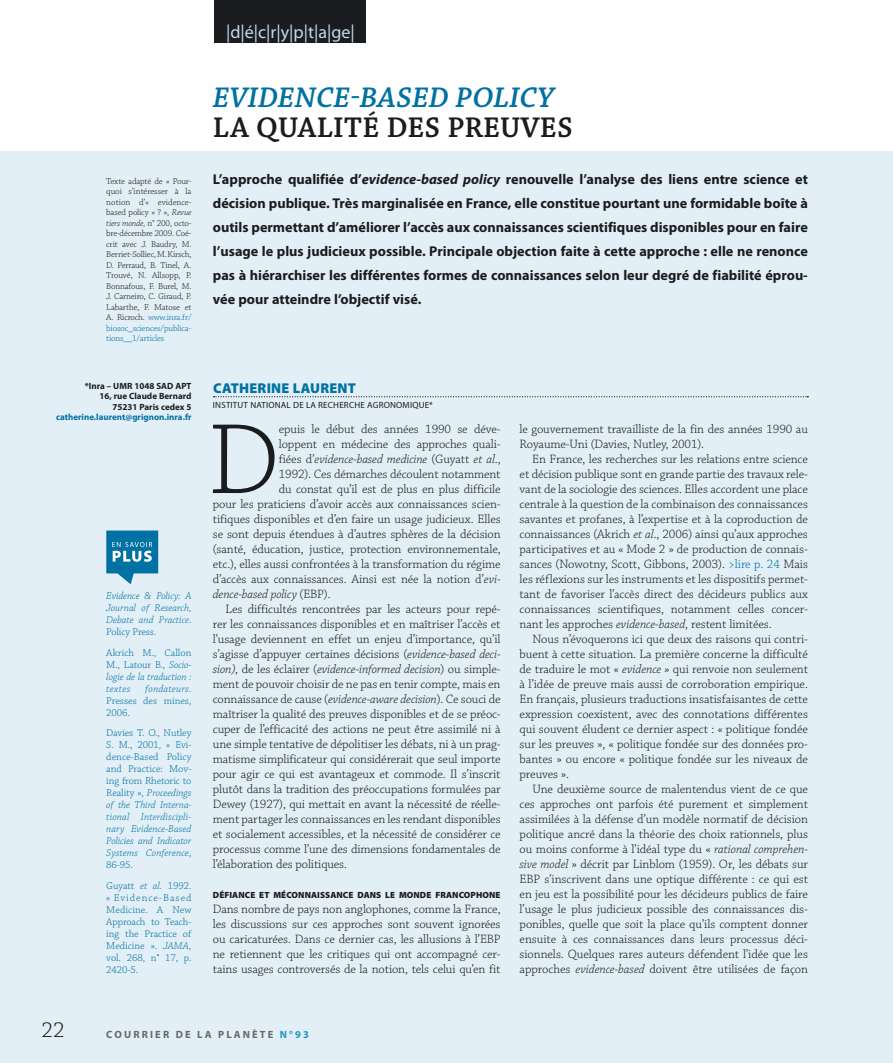
<style>
.page{position:relative;width:893px;height:1063px;background:#fff}
.page>*{position:absolute;margin:0;border:0;box-sizing:border-box;transform-origin:0 0}
.t1{font:300 105px "Chaparral Pro";color:#1b1c20}
.t2{font:italic 600 30px "Chaparral Pro";letter-spacing:.005em;color:#0071a3}
.t3{font:600 30px "Chaparral Pro";letter-spacing:.015em;color:#1b1c20}
.t4{font:300 22.5px "Chaparral Pro";color:#1b1c20}
.t5{font:18px "Myriad Pro";color:#c2dbe8}
.t6{font:700 14.25px/24px "Myriad Pro";color:#1b1c20;text-align:justify}
.t7{font:900 14.25px "Myriad Pro";letter-spacing:.02em;color:#0071a3}
.t8{font:300 12.75px/15px "Chaparral Pro";letter-spacing:-.01em;color:#1b1c20;text-align:justify}
.t9{font:italic 300 12.75px "Chaparral Pro";letter-spacing:-.01em;color:#1b1c20}
.t10{font:italic 300 10.5px/12px "Chaparral Pro";letter-spacing:-.005em;color:#0071a3;text-align:justify}
.t11{font:300 10.5px/12px "Chaparral Pro";color:#0071a3;text-align:justify}
.t12{font:700 10.5px "Myriad Pro";letter-spacing:.2em;color:#68676c}
.t13{font:300 9px/10.5px "Chaparral Pro";letter-spacing:-.015em;color:#1b1c20;text-align:justify}
.t14{font:700 9px/10.5px "Myriad Pro";color:#1b1c20;text-align:right}
.t15{font:900 9px "Myriad Pro";letter-spacing:.01em;color:#1b1c20}
.t16{font:9px "Myriad Pro";letter-spacing:.02em;color:#1b1c20}
.t17{font:700 9px "Myriad Pro";color:#0071a3}
.s1{font-style:italic}
.s2{color:#0071a3}
.s3{font-style:normal}
.s4{color:#2297c0}
</style>
<div class="page">
<div style="left:0;top:151px;width:893px;height:912px;background:#e3eff6"></div>
<svg style="left:213px;top:396px;width:595px;height:1px"></svg>
<svg style="left:106px;top:531px;width:52px;height:53px"></svg>
<div style="left:215px;top:0;width:151px;height:43px;background:#1b1c20"></div>
<p class="t13" style="left:106px;top:176px;width:87px">Texte adapté de « Pour&shy;quoi s’intéresser à la notion d’« evidence&shy;based policy » ? », <span class="s1">Revue tiers monde,</span> n° 200, octo&shy;bre-décembre 2009. Coé&shy;crit avec J. Baudry, M.<br>Berriet-Solliec, M. Kirsch, D. Perraud, B. Tinel, A.<br>Trouvé, N. Allsopp, P.<br>Bonnafous, F. Burel, M.<br>J. Carneiro, C. Giraud, P.<br>Labarthe, F. Matose et A. Ricroch. <span class="s2">www.inra.fr/ biosoc_sciences/publica&shy;tions__1/articles</span></p>
<p class="t14" style="left:85px;top:380px;width:108px">*Inra – UMR 1048 SAD APT<br>16, rue Claude Bernard<br>75231 Paris cedex 5</p>
<p class="t17" style="left:56px;top:411px;width:137px">catherine.laurent@grignon.inra.fr</p>
<p class="t10" style="left:106px;top:590px;width:87px">Evidence &amp; Policy: A Journal of Research, Debate and Practice<span class="s3">.<br>Policy Press.</span></p>
<p class="t10" style="left:106px;top:647px;width:87px"><span class="s3">Akrich M., Callon M., Latour B.,</span> Socio&shy;logie de la traduction : textes</p>
<p class="t11" style="left:106px;top:683px;width:87px;text-indent:39px"><span class="s1">fondateurs</span>.<br>Presses des mines, 2006.</p>
<p class="t10" style="left:106px;top:727px;width:87px"><span class="s3">Davies T. O., Nutley S. M., 2001, « Evi&shy;dence-Based Policy and Practice: Mov&shy;ing from Rhetoric to Reality »,</span> Proceedings of the Third Interna&shy;tional Interdiscipli&shy;nary Evidence-Based Policies and Indicator Systems Conference<span class="s3">, 86-95.</span></p>
<p class="t11" style="left:106px;top:880px;width:87px">Guyatt <span class="s1">et al.</span> 1992. « Evidence-Based Medicine. A New Approach to Teach&shy;ing the Practice of Medicine ». <span class="s1">JAMA, </span>vol. 268, n° 17, p.<br>2420-5.</p>
<h3 class="t5" style="left:226px;top:21px;width:130px">|D|É|C|R|Y|P|T|A|GE|</h3>
<h2 class="t2" style="left:213px;top:81px;width:343px">EVIDENCE -BASED POLICY</h2>
<h2 class="t3" style="left:213px;top:111px;width:62px">LA QUALI</h2>
<h2 class="t3" style="left:344px;top:111px;width:230px">TÉ DES PREUVES</h2>
<p class="t6" style="left:213px;top:167px;width:597px">L’approche qualifiée d’<span class="s1">evidence-based policy</span> renouvelle l’analyse des liens entre science et décision publique. Très marginalisée en France, elle constitue pourtant une formidable boîte à outils permettant d’améliorer l’accès aux connaissances scientifiques disponibles pour en faire l’usage le plus judicieux possible. Principale objection faite à cette approche : elle ne renonce pas à hiérarchiser les différentes formes de connaissances selon leur degré de fiabilité éprou&shy;vée pour atteindre l’objectif visé.</p>
<p class="t7" style="left:213px;top:378px;width:145px">CATHERINE LAURENT</p>
<p class="t16" style="left:213px;top:400px;width:222px">INSTITUT NATIONAL DE LA RECH ERCH E AG RONOMIQUE*</p>
<h1 class="t1" style="left:208px;top:403px;width:63px">D</h1>
<p class="t8" style="left:279px;top:422px;width:223px">epuis le début des années 1990 se déve-</p>
<p class="t8" style="left:279px;top:437px;width:223px">loppent en médecine des approches quali-</p>
<p class="t9" style="left:279px;top:452px;width:223px"><span class="s3">fiées d’</span>evidence-based medicine <span class="s3">(Guyatt</span> et al<span class="s3">.,</span></p>
<p class="t8" style="left:279px;top:467px;width:223px">1992). Ces démarches découlent notamment</p>
<p class="t8" style="left:279px;top:482px;width:223px">du constat qu’il est de plus en plus difficile</p>
<p class="t8" style="left:213px;top:497px;width:289px">pour les praticiens d’avoir accès aux connaissances scien-</p>
<p class="t8" style="left:213px;top:512px;width:289px">tifiques disponibles et d’en faire un usage judicieux. Elles</p>
<p class="t8" style="left:213px;top:527px;width:289px">se sont depuis étendues à d’autres sphères de la décision</p>
<p class="t8" style="left:213px;top:542px;width:289px">(santé, éducation, justice, protection environnementale,</p>
<p class="t8" style="left:213px;top:557px;width:289px">etc.), elles aussi confrontées à la transformation du régime</p>
<p class="t8" style="left:213px;top:572px;width:289px">d’accès aux connaissances. Ainsi est née la notion d’<span class="s1">evi-</span></p>
<p class="t9" style="left:213px;top:587px;width:119px">dence-based policy <span class="s3">(EBP).</span></p>
<p class="t8" style="left:226px;top:602px;width:277px">Les difficultés rencontrées par les acteurs pour repé-</p>
<p class="t8" style="left:213px;top:617px;width:289px">rer les connaissances disponibles et en maîtriser l’accès et</p>
<p class="t8" style="left:213px;top:632px;width:289px">l’usage deviennent en effet un enjeu d’importance, qu’il</p>
<p class="t8" style="left:213px;top:647px;width:289px">s’agisse d’appuyer certaines décisions (<span class="s1">evidence-based deci-</span></p>
<p class="t9" style="left:213px;top:662px;width:289px">sion)<span class="s3">, de les éclairer (</span>evidence-informed decision<span class="s3">) ou simple-</span></p>
<p class="t8" style="left:213px;top:677px;width:289px">ment de pouvoir choisir de ne pas en tenir compte, mais en</p>
<p class="t8" style="left:213px;top:692px;width:289px">connaissance de cause (<span class="s1">evidence-aware decision</span>). Ce souci de</p>
<p class="t8" style="left:213px;top:707px;width:289px">maîtriser la qualité des preuves disponibles et de se préoc-</p>
<p class="t8" style="left:213px;top:722px;width:289px">cuper de l’efficacité des actions ne peut être assimilé ni à</p>
<p class="t8" style="left:213px;top:737px;width:289px">une simple tentative de dépolitiser les débats, ni à un prag-</p>
<p class="t8" style="left:213px;top:752px;width:289px">matisme simplificateur qui considérerait que seul importe</p>
<p class="t8" style="left:213px;top:767px;width:289px">pour agir ce qui est avantageux et commode. Il s’inscrit</p>
<p class="t8" style="left:213px;top:782px;width:289px">plutôt dans la tradition des préoccupations formulées par</p>
<p class="t8" style="left:213px;top:797px;width:289px">Dewey (1927), qui mettait en avant la nécessité de réelle-</p>
<p class="t8" style="left:213px;top:812px;width:289px">ment partager les connaissances en les rendant disponibles</p>
<p class="t8" style="left:213px;top:827px;width:289px">et socialement accessibles, et la nécessité de considérer ce</p>
<p class="t8" style="left:213px;top:842px;width:289px">processus comme l’une des dimensions fondamentales de</p>
<p class="t8" style="left:213px;top:857px;width:136px">l’élaboration des politiques.</p>
<p class="t15" style="left:213px;top:889px;width:288px">DÉFIANCE ET MÉCONNAISSANCE DANS LE MONDE FRANCOPHONE</p>
<p class="t8" style="left:213px;top:902px;width:289px">Dans nombre de pays non anglophones, comme la France, les discussions sur ces approches sont souvent ignorées ou caricaturées. Dans ce dernier cas, les allusions à l’EBP ne retiennent que les critiques qui ont accompagné cer&shy;tains usages controversés de la notion, tels celui qu’en fit</p>
<p class="t8" style="left:519px;top:422px;width:290px">le gouvernement travailliste de la fin des années 1990 au<br>Royaume-Uni (Davies, Nutley, 2001).</p>
<p class="t8" style="left:520px;top:452px;width:290px;text-indent:13px">En France, les recherches sur les relations entre science et décision publique sont en grande partie des travaux rele&shy;vant de la sociologie des sciences. Elles accordent une place centrale à la question de la combinaison des connaissances savantes et profanes, à l’expertise et à la coproduction de connaissances (Akrich <span class="s1">et al</span>., 2006) ainsi qu’aux approches participatives et au « Mode 2 » de production de connais&shy;sances (Nowotny, Scott, Gibbons, 2003). <span class="s2">&gt;lire p. 24</span> Mais les réflexions sur les instruments et les dispositifs permet&shy;tant de favoriser l’accès direct des décideurs publics aux connaissances scientifiques, notamment celles concer&shy;nant les approches <span class="s1">evidence-based</span>, restent limitées.</p>
<p class="t8" style="left:520px;top:632px;width:290px;text-indent:13px">Nous n’évoquerons ici que deux des raisons qui contri&shy;buent à cette situation. La première concerne la difficulté de traduire le mot « <span class="s1">evidence »</span> qui renvoie non seulement à l’idée de preuve mais aussi de corroboration empirique.<br>En français, plusieurs traductions insatisfaisantes de cette expression coexistent, avec des connotations différentes qui souvent éludent ce dernier aspect : « politique fondée sur les preuves », « politique fondée sur des données pro&shy;bantes » ou encore « politique fondée sur les niveaux de preuves ».</p>
<p class="t8" style="left:520px;top:782px;width:290px;text-indent:13px">Une deuxième source de malentendus vient de ce que ces approches ont parfois été purement et simplement assimilées à la défense d’un modèle normatif de décision politique ancré dans la théorie des choix rationnels, plus ou moins conforme à l’idéal type du « <span class="s1">rational comprehen&shy;sive model</span> » décrit par Linblom (1959). Or, les débats sur EBP s’inscrivent dans une optique différente : ce qui est en jeu est la possibilité pour les décideurs publics de faire l’usage le plus judicieux possible des connaissances dis&shy;ponibles, quelle que soit la place qu’ils comptent donner ensuite à ces connaissances dans leurs processus déci&shy;sionnels. Quelques rares auteurs défendent l’idée que les approches <span class="s1">evidence-based</span> doivent être utilisées de façon</p>
<h3 class="t4" style="left:42px;top:1018px;width:25px">22</h3>
<p class="t12" style="left:106px;top:1027px;width:204px">Courrier de la Planète <span class="s4">n°93</span></p>
</div>
